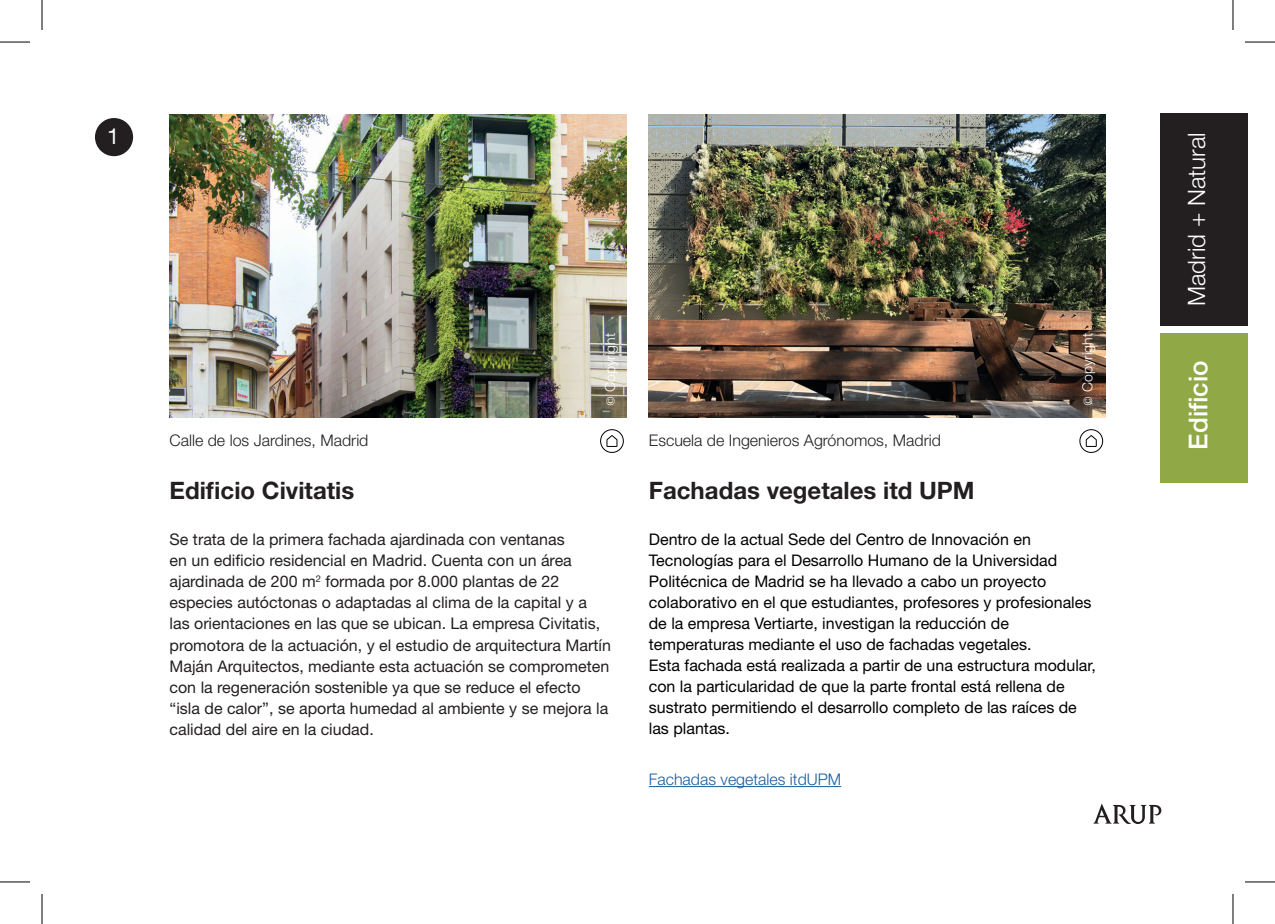
<style>
.page{position:relative;width:1275px;height:924px;background:#fff}
.page>*{position:absolute;margin:0;border:0;box-sizing:border-box;transform-origin:0 0}
.t1{font:500 26px "Helvetica Neue LT Std";color:#fff}
.t2{font:700 24px "Helvetica Neue LT Std";color:#231f20}
.t3{font:300 24px "Helvetica Neue LT Std";color:#fff}
.t4{font:22px "Helvetica Neue LT Std";color:#fff}
.t5{font:16px/21px "Helvetica Neue LT Std";color:#231f20}
.t6{font:16px/21px "Helvetica Neue LT Std";color:#000}
.t7{font:300 16px "Helvetica Neue LT Std";color:#231f20}
.t8{font:300 16px "Helvetica Neue LT Std";color:#175d9e}
.t9{font:300 14px "Helvetica Neue LT Std";color:#fff}
.s1{font-family:"Minion Pro";font-weight:400}
</style>
<div class="page">
<hr style="left:649px;top:785px;width:192px;height:1px;background:#175d9e">
<div style="left:95px;top:118px;width:38px;height:38px;background:#231f20;border-radius:50%"></div>
<img style="left:169px;top:114px;width:457px;height:303px">
<img style="left:649px;top:114px;width:456px;height:303px">
<div style="left:1161px;top:114px;width:87px;height:212px;background:#231f20"></div>
<div style="left:1161px;top:332px;width:87px;height:150px;background:#90a846"></div>
<svg style="left:1093px;top:803px;width:68px;height:20px"></svg>
<div style="left:600px;top:429px;width:23px;height:23px;border:1px solid #000001;border-radius:50%"></div>
<svg style="left:606px;top:435px;width:11px;height:11px"></svg>
<div style="left:1079px;top:429px;width:24px;height:23px;border:1px solid #000001;border-radius:50%"></div>
<svg style="left:1085px;top:435px;width:11px;height:11px"></svg>
<hr style="left:0;top:42px;width:30px;height:1px;background:#000">
<hr style="left:1245px;top:42px;width:30px;height:1px;background:#000">
<hr style="left:0;top:881px;width:30px;height:1px;background:#000">
<hr style="left:1245px;top:881px;width:30px;height:1px;background:#000">
<hr style="left:42px;top:0;width:1px;height:30px;background:#000">
<hr style="left:42px;top:893px;width:1px;height:30px;background:#000">
<hr style="left:1232px;top:0;width:1px;height:30px;background:#000">
<hr style="left:1232px;top:893px;width:1px;height:30px;background:#000">
<h3 class="t4" style="left:107px;top:123px;width:14px">1</h3>
<h2 class="t3" style="left:1181px;top:306px;width:175px;rotate:-90deg">Madrid + Natural</h2>
<p class="t7" style="left:169px;top:430px;width:200px">Calle de los Jardines, Madrid</p>
<p class="t9" style="left:602px;top:405px;width:74px;rotate:-90deg"><span class="s1">©</span> Copyright</p>
<p class="t9" style="left:1079px;top:405px;width:74px;rotate:-90deg"><span class="s1">©</span> Copyright</p>
<p class="t7" style="left:649px;top:430px;width:293px">Escuela de Ingenieros Agrónomos, Madrid</p>
<h2 class="t2" style="left:169px;top:475px;width:186px">Edificio Civitatis</h2>
<h2 class="t2" style="left:649px;top:475px;width:327px">Fachadas vegetales itd UPM</h2>
<p class="t5" style="left:169px;top:528px;width:443px">Se trata de la primera fachada ajardinada con ventanas<br>en un edificio residencial en Madrid. Cuenta con un área ajardinada de 200 m<sup>2</sup> formada por 8.000 plantas de 22 especies autóctonas o adaptadas al clima de la capital y a las orientaciones en las que se ubican. La empresa Civitatis, promotora de la actuación, y el estudio de arquitectura Martín Maján Arquitectos, mediante esta actuación se comprometen con la regeneración sostenible ya que se reduce el efecto “isla de calor”, se aporta humedad al ambiente y se mejora la calidad del aire en la ciudad.</p>
<p class="t6" style="left:649px;top:528px;width:448px">Dentro de la actual Sede del Centro de Innovación en Tecnologías para el Desarrollo Humano de la Universidad Politécnica de Madrid se ha llevado a cabo un proyecto colaborativo en el que estudiantes, profesores y profesionales de la empresa Vertiarte, investigan la reducción de temperaturas mediante el uso de fachadas vegetales.<br>Esta fachada está realizada a partir de una estructura modular, con la particularidad de que la parte frontal está rellena de sustrato permitiendo el desarrollo completo de las raíces de las plantas.</p>
<p class="t8" style="left:649px;top:769px;width:194px">Fachadas vegetales itdUPM</p>
<h1 class="t1" style="left:1182px;top:449px;width:91px;rotate:-90deg">Edificio</h1>
</div>
